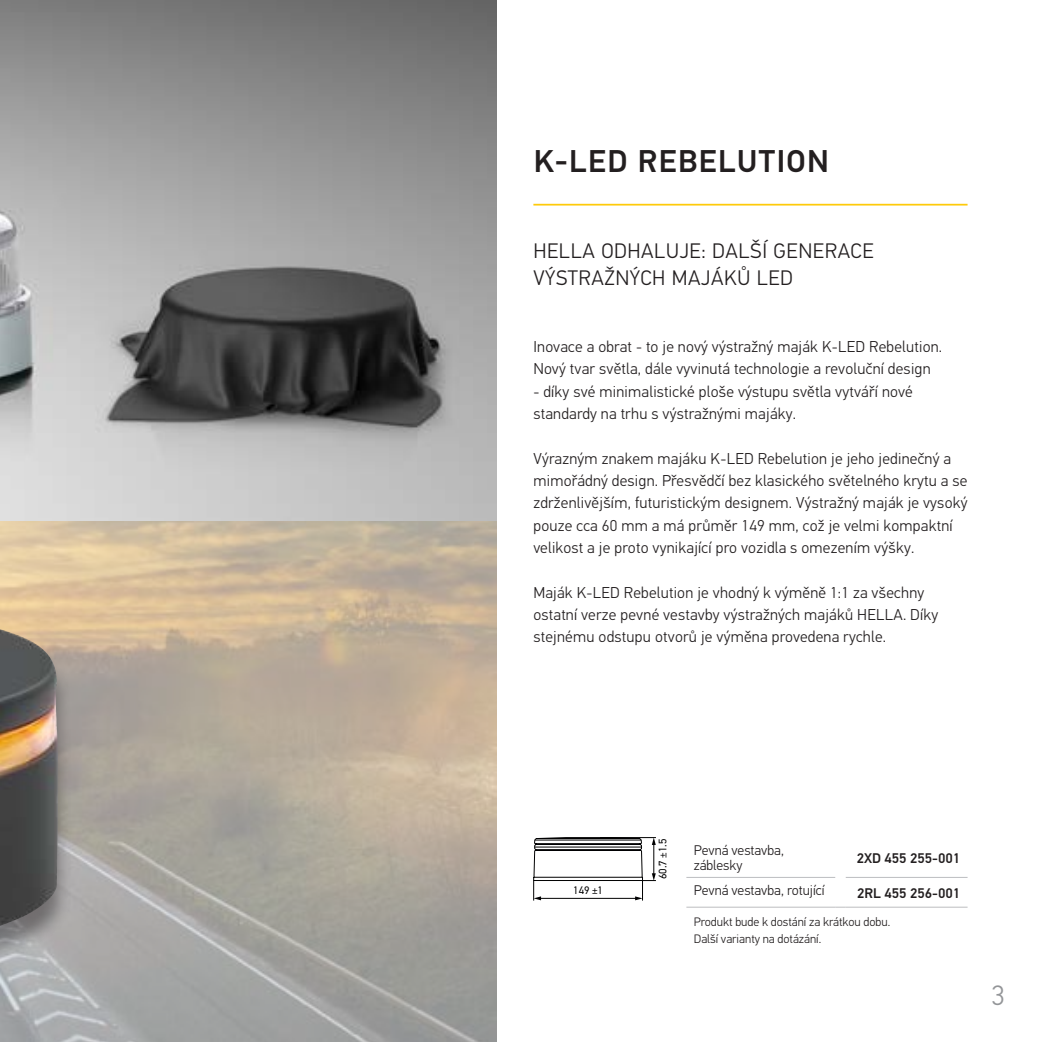
<style>
.page{position:relative;width:1042px;height:1042px;background:#fff}
.page>*{position:absolute;margin:0;border:0;box-sizing:border-box;transform-origin:0 0}
.t1{font:500 31.5px "Hella DIN Universal";letter-spacing:.045em;color:#231f20}
.t2{font:300 28px "Hella DIN Universal";color:#939598}
.t3{font:300 21px/27.3px "Hella DIN Universal";letter-spacing:.025em;color:#231f20}
.t4{font:300 15.75px/22.4px "Hella DIN Universal";letter-spacing:.015em;color:#231f20}
.t5{font:300 14px/14.7px "Hella DIN Universal";color:#231f20}
.t6{font:500 14px "Hella DIN Universal";color:#231f20}
.t7{font:300 12.25px/17.2px "Hella DIN Universal";color:#231f20}
.t8{font:10.85px "Hella DIN Universal";color:#000001}
</style>
<div class="page">
<img style="left:0;top:0;width:496px;height:521px">
<svg style="left:0;top:521px;width:496px;height:521px;background:#b5ab9c"></svg>
<hr style="left:533px;top:204px;width:434px;height:2px;background:#feca0a">
<div style="left:0;top:606px;width:72px;height:389px;background:#231f20;opacity:.45"></div>
<img style="left:0;top:629px;width:59px;height:297px">
<hr style="left:686px;top:877px;width:149px;height:1px;background:#bcbdc0">
<hr style="left:846px;top:877px;width:121px;height:1px;background:#bcbdc0">
<hr style="left:686px;top:907px;width:149px;height:1px;background:#bcbdc0">
<hr style="left:846px;top:907px;width:121px;height:1px;background:#bcbdc0">
<svg style="left:533px;top:837px;width:123px;height:63px"></svg>
<hr style="left:535px;top:840px;width:106px;height:1px;background:#000001">
<hr style="left:535px;top:847px;width:106px;height:1px;background:#000001">
<h1 class="t1" style="left:534px;top:142px;width:297px">K-LED REBELUTION</h1>
<h3 class="t3" style="left:533px;top:238px;width:342px">HELLA ODHALUJE: DALŠÍ GENERACE<br>VÝSTRAŽNÝCH MAJÁKŮ LED</h3>
<p class="t4" style="left:533px;top:336px;width:410px">Inovace a obrat - to je nový výstražný maják K-LED Rebelution.<br>Nový tvar světla, dále vyvinutá technologie a revoluční design</p>
<p class="t4" style="left:533px;top:381px;width:381px">- díky své minimalistické ploše výstupu světla vytváří nové standardy na trhu s výstražnými majáky.</p>
<p class="t4" style="left:533px;top:448px;width:436px">Výrazným znakem majáku K-LED Rebelution je jeho jedinečný a mimořádný design. Přesvědčí bez klasického světelného krytu a se zdrženlivějším, futuristickým designem. Výstražný maják je vysoký pouze cca 60 mm a má průměr 149 mm, což je velmi kompaktní velikost a je proto vynikající pro vozidla s omezením výšky.</p>
<p class="t4" style="left:533px;top:582px;width:406px">Maják K-LED Rebelution je vhodný k výměně 1:1 za všechny ostatní verze pevné vestavby výstražných majáků HELLA. Díky stejnému odstupu otvorů je výměna provedena rychle.</p>
<p class="t8" style="left:573px;top:884px;width:31px">149 ±1</p>
<p class="t8" style="left:656px;top:879px;width:42px;rotate:-90deg">60.7 ±1.5</p>
<p class="t5" style="left:694px;top:844px;width:92px">Pevná vestavba, záblesky</p>
<p class="t6" style="left:857px;top:849px;width:105px">2XD 455 255-001</p>
<p class="t5" style="left:694px;top:884px;width:132px">Pevná vestavba, rotující</p>
<p class="t6" style="left:857px;top:884px;width:105px">2RL 455 256-001</p>
<p class="t7" style="left:694px;top:914px;width:198px">Produkt bude k dostání za krátkou dobu.<br>Další varianty na dotázání.</p>
<h2 class="t2" style="left:991px;top:978px;width:15px">3</h2>
</div>
